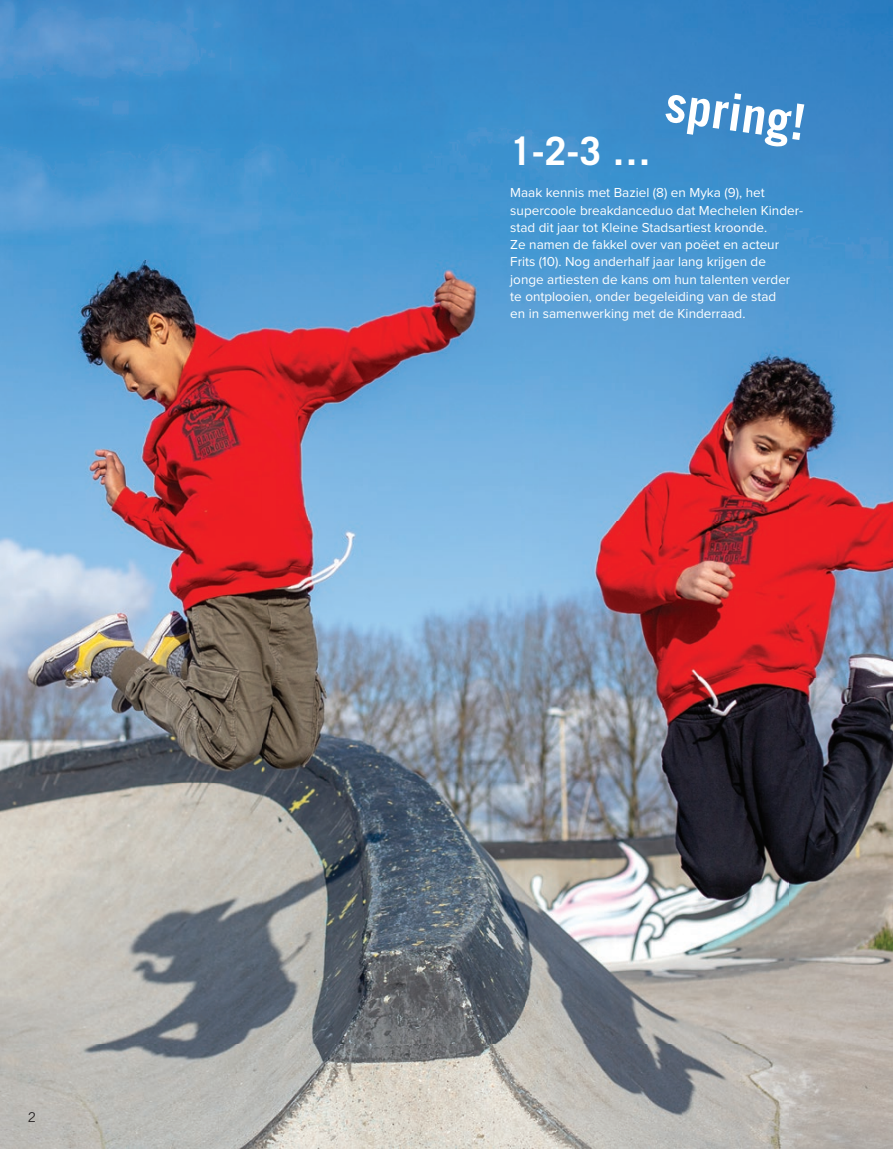
<style>
.page{position:relative;width:893px;height:1149px;background:#fff}
.page>*{position:absolute;margin:0;border:0;box-sizing:border-box;transform-origin:0 0}
.t1{font:700 49.65px "Trade Gothic LT Std";color:#fff}
.t2{font:700 39px "Trade Gothic LT Std";color:#fff}
.t3{font:13.5px/17.2px "Proxima Nova";color:#fff}
.t4{font:13.5px "Trade Gothic LT Std";color:#231f20}
</style>
<div class="page">
<img style="left:0;top:0;width:893px;height:1148px">
<p class="t4" style="left:28px;top:1108px;width:10px">2</p>
<h2 class="t2" style="left:510px;top:127px;width:142px">1-2-3 …</h2>
<h1 class="t1" style="left:670px;top:73px;width:142px;rotate:8deg">spring!</h1>
<p class="t3" style="left:510px;top:184px;width:294px">Maak kennis met Baziel (8) en Myka (9), het<br>super coole break danceduo dat Mechelen Kinder&shy;stad dit jaar tot Kleine Stads artiest kroonde.<br>Ze namen de fakkel over van poëet en acteur Frits (10). Nog anderhalf jaar lang krijgen de<br>jonge artiesten de kans om hun talenten verder te ontplooien, onder begeleiding van de stad<br>en in samenwerking met de Kinderraad.</p>
</div>
